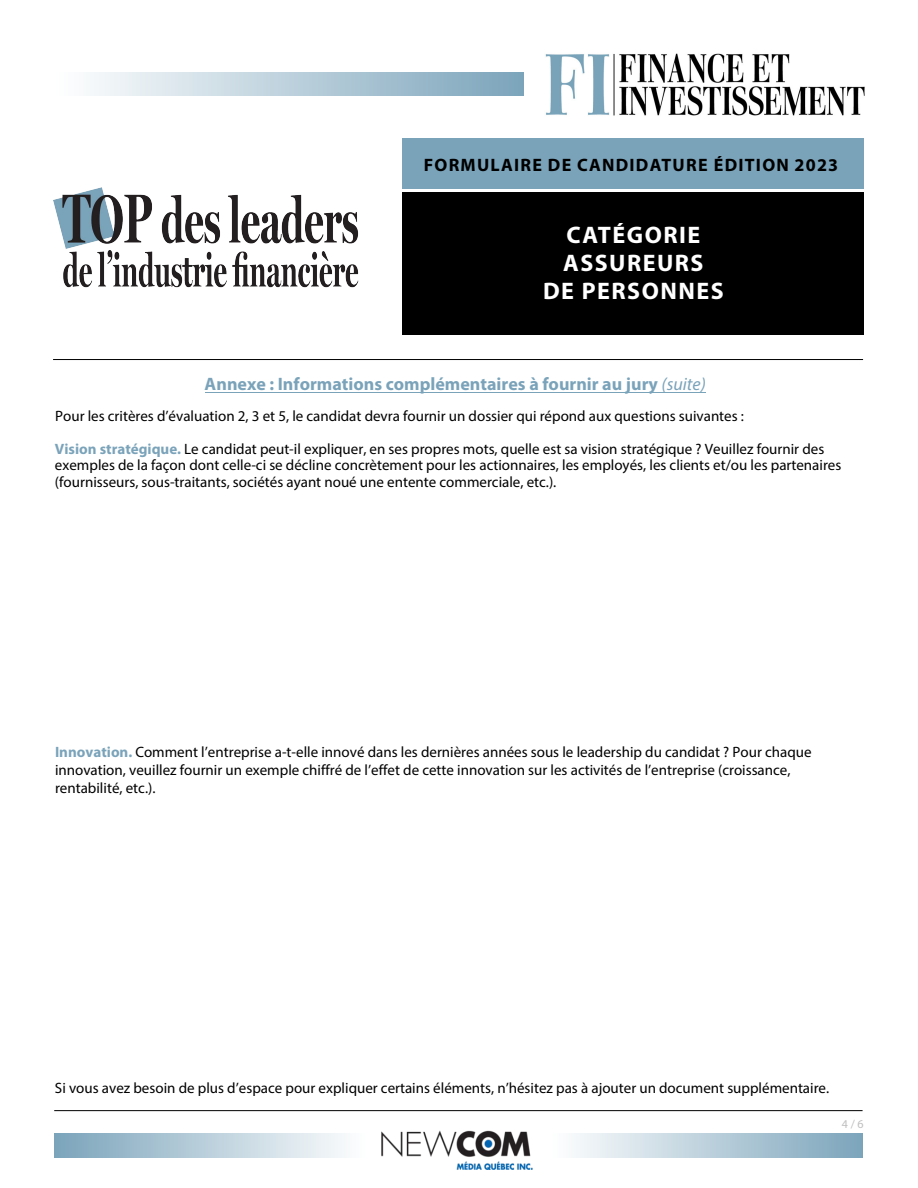
<style>
.page{position:relative;width:918px;height:1188px;background:#fff}
.page>*{position:absolute;margin:0;border:0;box-sizing:border-box;transform-origin:0 0}
.t1{font:700 24px/28.2px "Myriad Pro";letter-spacing:.06em;color:#fff;text-align:center}
.t2{font:700 18px "Myriad Pro";color:#7aa3ba}
.t3{font:700 18px "Myriad Pro";letter-spacing:.07em;color:#000}
.t4{font:15px/17.9px "Myriad Pro";color:#000}
.t5{font:12px "Myriad Pro";color:#bfbfbf}
.s1{font-weight:400;font-style:italic}
.s2{font-weight:700;color:#7aa3ba}
</style>
<div class="page">
<div style="left:403px;top:138px;width:461px;height:51px;background:#7aa3ba"></div>
<div style="left:403px;top:192px;width:461px;height:143px;background:#000"></div>
<hr style="left:54px;top:1110px;width:809px;height:1px;background:#000">
<hr style="left:53px;top:359px;width:810px;height:1px;background:#000">
<img style="left:53px;top:187px;width:305px;height:101px">
<img style="left:381px;top:1130px;width:152px;height:39px">
<div style="left:550px;top:1134px;width:313px;height:23px;background:linear-gradient(to right,#fff,#7ba4bb)"></div>
<div style="left:55px;top:1134px;width:312px;height:23px;background:linear-gradient(to right,#7ba4bb,#feffff)"></div>
<div style="left:55px;top:73px;width:468px;height:23px;background:linear-gradient(to right,#fff,#7ba4bb)"></div>
<hr style="left:205px;top:392px;width:500px;height:1px;background:#7aa3ba">
<img style="left:545px;top:53px;width:320px;height:63px">
<p class="t3" style="left:424px;top:154px;width:416px">FORMULAIRE DE CANDIDATURE ÉDITION 2023</p>
<h1 class="t1" style="left:543px;top:221px;width:182px">CATÉGORIE<br>ASSUREURS<br>DE PERSONNES</h1>
<p class="t2" style="left:205px;top:374px;width:503px">Annexe : Informations complémentaires à fournir au jury <span class="s1">(suite)</span></p>
<p class="t4" style="left:55px;top:400px;width:771px;line-height:32.4px">Pour les critères d’évaluation 2, 3 et 5, le candidat devra fournir un dossier qui répond aux questions suivantes :<br><span class="s2">Vision stratégique.</span> Le candidat peut-il expliquer, en ses propres mots, quelle est sa vision stratégique ? Veuillez fournir des</p>
<p class="t4" style="left:55px;top:457px;width:788px;line-height:16.8px">exemples de la façon dont celle-ci se décline concrètement pour les actionnaires, les employés, les clients et/ou les partenaires (fournisseurs, sous-traitants, sociétés ayant noué une entente commerciale, etc.).</p>
<p class="t4" style="left:55px;top:743px;width:758px"><span class="s2">Innovation.</span> Comment l’entreprise a-t-elle innové dans les dernières années sous le leadership du candidat ? Pour chaque innovation, veuillez fournir un exemple chiffré de l’effet de cette innovation sur les activités de l’entreprise (croissance, rentabilité, etc.).</p>
<p class="t4" style="left:55px;top:1079px;width:776px">Si vous avez besoin de plus d’espace pour expliquer certains éléments, n’hésitez pas à ajouter un document supplémentaire.</p>
<p class="t5" style="left:842px;top:1116px;width:23px">4 / 6</p>
</div>
